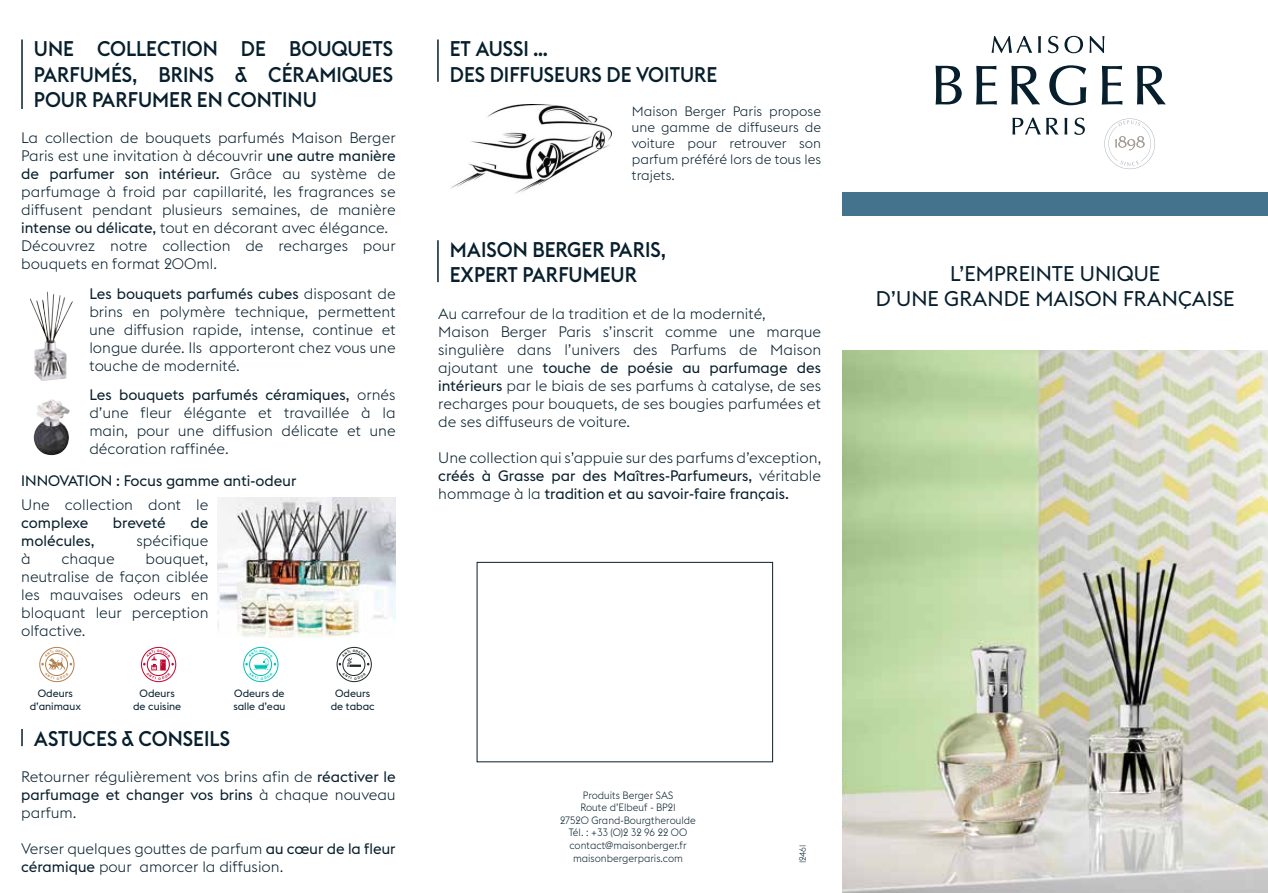
<style>
.page{position:relative;width:1268px;height:893px;background:#fff}
.page>*{position:absolute;margin:0;border:0;box-sizing:border-box;transform-origin:0 0}
.t1{font:500 21px/25.2px "Euclid Flex";color:#071f2c;scale:.95 1}
.t2{font:21px/25.2px "Euclid Flex";color:#071f2c;text-align:center}
.t3{font:300 15px/18px "Euclid Flex";color:#071f2c;text-align:justify}
.t4{font:15px/18px "Euclid Flex";color:#071f2c;text-align:justify}
.t5{font:300 13.5px/16.2px "Euclid Flex";color:#071f2c;text-align:justify}
.t6{font:300 10.5px/12.6px "Euclid Flex";color:#071f2c;text-align:center;scale:.95 1}
.t7{font:10.5px/12.6px "Euclid Flex";color:#071f2c;text-align:center}
.t8{font:300 9px "Euclid Flex";color:#071f2c;scale:.95 1}
.s1{font-weight:400}
.s2{font-weight:300}
</style>
<div class="page">
<hr style="left:437px;top:40px;width:1px;height:42px;background:#071f2c">
<hr style="left:437px;top:240px;width:1px;height:42px;background:#071f2c">
<hr style="left:21px;top:40px;width:2px;height:69px;background:#071f2c">
<svg style="left:21px;top:729px;width:2px;height:17px"></svg>
<div style="left:842px;top:192px;width:425px;height:24px;background:#44748d"></div>
<img style="left:450px;top:105px;width:161px;height:89px">
<div style="left:477px;top:562px;width:295px;height:200px;border:1px solid #071f2c"></div>
<img style="left:842px;top:350px;width:425px;height:543px">
<img style="left:218px;top:497px;width:177px;height:140px">
<svg style="left:1104px;top:118px;width:50px;height:51px"></svg>
<svg style="left:935px;top:66px;width:26px;height:39px"></svg>
<svg style="left:976px;top:66px;width:20px;height:39px"></svg>
<svg style="left:1011px;top:66px;width:28px;height:39px"></svg>
<svg style="left:1049px;top:65px;width:37px;height:40px"></svg>
<svg style="left:1101px;top:66px;width:21px;height:39px"></svg>
<svg style="left:1137px;top:66px;width:28px;height:39px"></svg>
<svg style="left:1012px;top:118px;width:28px;height:17px"></svg>
<svg style="left:1046px;top:118px;width:12px;height:17px"></svg>
<svg style="left:1064px;top:118px;width:3px;height:17px"></svg>
<svg style="left:1074px;top:118px;width:10px;height:17px"></svg>
<svg style="left:991px;top:36px;width:49px;height:17px"></svg>
<svg style="left:1048px;top:36px;width:10px;height:17px"></svg>
<svg style="left:1064px;top:36px;width:18px;height:17px"></svg>
<svg style="left:1089px;top:36px;width:15px;height:17px"></svg>
<svg style="left:337px;top:647px;width:34px;height:35px"></svg>
<div style="left:336px;top:647px;width:36px;height:35px;border:1px solid #23282a;border-radius:50%"></div>
<img style="left:30px;top:292px;width:43px;height:89px">
<img style="left:33px;top:399px;width:37px;height:57px">
<svg style="left:39px;top:647px;width:35px;height:35px"></svg>
<svg style="left:141px;top:647px;width:35px;height:35px"></svg>
<svg style="left:243px;top:647px;width:35px;height:35px"></svg>
<svg style="left:338px;top:650px;width:31px;height:30px"></svg>
<h1 class="t1" style="left:34px;top:37px;width:379px;text-align:justify">UNE COLLECTION DE BOUQUETS PARFUMÉS, BRINS &amp; CÉRAMIQUES POUR PARFUMER EN CONTINU</h1>
<p class="t3" style="left:21px;top:128px;width:376px;text-align:left">La collection de bouquets parfumés Maison Berger Paris est une invitation à découvrir <span class="s1">une autre manière de parfumer son intérieur.</span> Grâce au système de parfumage à froid par capillarité, les fragrances se diffusent pendant plusieurs semaines, de manière <span class="s1">intense ou délicate,</span> tout en décorant avec élégance.<br>Découvrez notre collection de recharges pour bouquets en format 200ml.</p>
<p class="t3" style="left:89px;top:285px;width:308px"><span class="s1">Les bouquets parfumés cubes</span> disposant de brins en polymère technique, permettent une diffusion rapide, intense, continue et longue durée. Ils apporteront chez vous une touche de modernité.</p>
<p class="t3" style="left:89px;top:386px;width:308px"><span class="s1">Les bouquets parfumés céramiques,</span> ornés d’une fleur élégante et travaillée à la main, pour une diffusion délicate et une décoration raffinée.</p>
<p class="t4" style="left:21px;top:472px;width:277px">INNOVATION : Focus gamme anti-odeur</p>
<p class="t3" style="left:21px;top:495px;width:189px">Une collection dont le</p>
<p class="t4" style="left:21px;top:513px;width:69px">complexe</p>
<p class="t4" style="left:113px;top:513px;width:54px">breveté</p>
<p class="t4" style="left:190px;top:513px;width:19px">de</p>
<p class="t4" style="left:21px;top:531px;width:75px">molécules,</p>
<p class="t3" style="left:136px;top:531px;width:73px">spécifique</p>
<p class="t3" style="left:21px;top:549px;width:11px">à</p>
<p class="t3" style="left:62px;top:549px;width:55px">chaque</p>
<p class="t3" style="left:21px;top:549px;width:189px;text-indent:124px">bouquet, neutralise de façon ciblée les mauvaises odeurs en bloquant leur perception olfactive.</p>
<p class="t7" style="left:30px;top:687px;width:53px">Odeurs d’animaux</p>
<p class="t7" style="left:133px;top:687px;width:50px">Odeurs de cuisine</p>
<p class="t7" style="left:233px;top:687px;width:54px;text-align:left">Odeurs de salle d’eau</p>
<p class="t7" style="left:330px;top:687px;width:46px">Odeurs de tabac</p>
<h1 class="t1" style="left:34px;top:726px;width:208px">ASTUCES &amp; CONSEILS</h1>
<p class="t3" style="left:21px;top:767px;width:376px">Retourner régulièrement vos brins afin de <span class="s1">réactiver le parfumage et changer vos brins</span> à chaque nouveau parfum.</p>
<p class="t3" style="left:21px;top:839px;width:376px">Verser quelques gouttes de parfum <span class="s1">au cœur de la fleur céramique</span> pour amorcer la diffusion.</p>
<h1 class="t1" style="left:449px;top:37px;width:283px">ET AUSSI …<br>DES DIFFUSEURS DE VOITURE</h1>
<p class="t5" style="left:631px;top:103px;width:191px">Maison Berger Paris propose une gamme de diffuseurs de voiture pour retrouver son parfum préféré lors de tous les trajets.</p>
<h1 class="t1" style="left:449px;top:237px;width:229px">MAISON BERGER PARIS,<br>EXPERT PARFUMEUR</h1>
<p class="t3" style="left:438px;top:305px;width:384px;text-align:left">Au carrefour de la tradition et de la modernité,<br>Maison Berger Paris s’inscrit comme une marque singulière dans l’univers des Parfums de Maison ajoutant une <span class="s1">touche de poésie au parfumage des intérieurs</span> par le biais de ses parfums à catalyse, de ses recharges pour bouquets, de ses bougies parfumées et de ses diffuseurs de voiture.</p>
<p class="t4" style="left:438px;top:449px;width:384px"><span class="s2">Une collection qui s’appuie sur des parfums d’exception, </span>créés à Grasse par des Maîtres-Parfumeurs, <span class="s2">véritable hommage à la</span> tradition et au savoir-faire français.</p>
<p class="t6" style="left:560px;top:789px;width:145px">Produits Berger SAS<br>Route d’Elbeuf - BP21<br>27520 Grand-Bourgtheroulde<br>Tél. : +33 (0)2 32 96 22 00 contact@maisonberger.fr maisonbergerparis.com</p>
<p class="t8" style="left:797px;top:863px;width:20px;rotate:-90deg">12461</p>
<h1 class="t2" style="left:875px;top:261px;width:360px">L’EMPREINTE UNIQUE<br>D’UNE GRANDE MAISON FRANÇAISE</h1>
</div>
